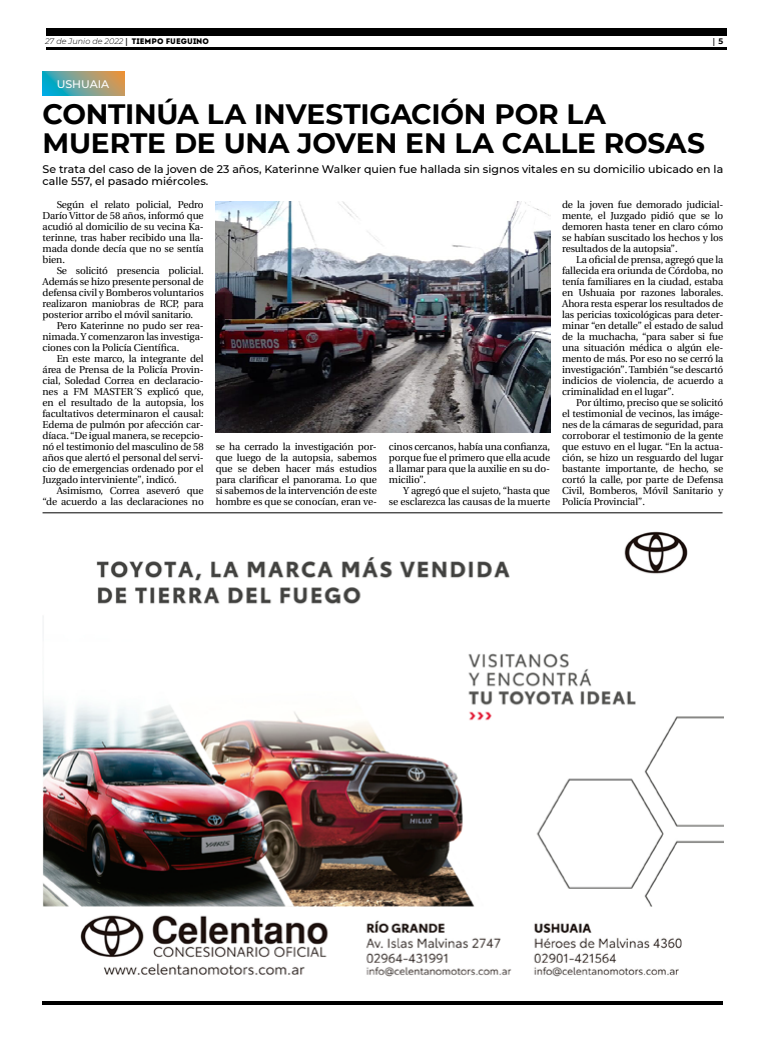
<style>
.page{position:relative;width:780px;height:1049px;background:#fff}
.page>*{position:absolute;margin:0;border:0;box-sizing:border-box;transform-origin:0 0}
.t1{font:700 28px/29px "Montserrat";letter-spacing:-.005em;color:#000}
.t2{font:500 11px/12px "Montserrat";color:#000}
.t3{font:500 11px "Montserrat";color:#fff}
.t4{font:10px/11px "Utopia";letter-spacing:-.01em;color:#000;text-align:justify}
.t5{font:italic 300 8px "Montserrat";color:#000}
.t6{font:700 8px "Utopia";color:#000}
.s1{font-family:"Utopia";font-weight:700;font-style:normal}
.s2{font-family:"Intro";font-weight:400;font-style:normal}
.s3{font-family:"Montserrat"}
</style>
<div class="page">
<hr style="left:46px;top:48px;width:680px;height:2px;background:#000">
<div style="left:46px;top:28px;width:680px;height:7px;background:#000"></div>
<hr style="left:43px;top:1001px;width:680px;height:4px;background:#000">
<img style="left:43px;top:531px;width:680px;height:446px">
<hr style="left:43px;top:512px;width:679px;height:1px;background:#000">
<svg style="left:43px;top:72px;width:82px;height:24px"></svg>
<img style="left:216px;top:201px;width:334px;height:232px">
<p class="t5" style="left:45px;top:36px;width:165px">27 de Junio de 2022 <span class="s1">|</span> <span class="s2">TIEMPO FUEGUINO</span></p>
<p class="t6" style="left:712px;top:37px;width:12px">| <span class="s3">5</span></p>
<p class="t3" style="left:57px;top:76px;width:54px">USHUAIA</p>
<h1 class="t1" style="left:43px;top:98px;width:663px">CONTINÚA LA INVESTIGACIÓN POR LA<br>MUERTE DE UNA JOVEN EN LA CALLE ROSAS</h1>
<p class="t2" style="left:43px;top:163px;width:682px">Se trata del caso de la joven de 23 años, Katerinne Walker quien fue hallada sin signos vitales en su domicilio ubicado en la calle 557, el pasado miércoles.</p>
<p class="t4" style="left:43px;top:199px;width:163px;text-indent:14px">Según el relato policial, Pedro Darío Vittor de 58 años, informó que acudió al domicilio de su vecina Ka&shy;terinne, tras haber recibido una lla&shy;mada donde decía que no se sentía bien.</p>
<p class="t4" style="left:43px;top:265px;width:163px;text-indent:14px">Se solicitó presencia policial.<br>Además se hizo presente personal de defensa civil y Bomberos voluntarios realizaron maniobras de RCP, para posterior arribo el móvil sanitario.</p>
<p class="t4" style="left:43px;top:320px;width:163px;text-indent:14px">Pero Katerinne no pudo ser rea&shy;nimada. Y comenzaron las investiga&shy;ciones con la Policía Científica.</p>
<p class="t4" style="left:43px;top:353px;width:163px;text-indent:14px">En este marco, la integrante del área de Prensa de la Policía Provin&shy;cial, Soledad Correa en declaracio&shy;nes a FM MASTER´S explicó que, en el resultado de la autopsia, los facultativos determinaron el causal:<br>Edema de pulmón por afección car&shy;díaca. “De igual manera, se recepcio&shy;nó el testimonio del masculino de 58 años que alertó el personal del servi&shy;cio de emergencias ordenado por el Juzgado interviniente”, indicó.</p>
<p class="t4" style="left:43px;top:485px;width:163px;text-align:right">Asimismo, Correa aseveró que “de acuerdo a las declaraciones no</p>
<p class="t4" style="left:216px;top:441px;width:163px">se ha cerrado la investigación por&shy;que luego de la autopsia, sabemos que se deben hacer más estudios para clarificar el panorama. Lo que si sabemos de la intervención de este hombre es que se conocían, eran ve-</p>
<p class="t4" style="left:389px;top:441px;width:163px">cinos cercanos, había una confianza, porque fue el primero que ella acude a llamar para que la auxilie en su do&shy;micilio”.</p>
<p class="t4" style="left:389px;top:485px;width:163px;text-align:right">Y agregó que el sujeto, “hasta que<br>se esclarezca las causas de la muerte</p>
<p class="t4" style="left:562px;top:199px;width:163px">de la joven fue demorado judicial&shy;mente, el Juzgado pidió que se lo demoren hasta tener en claro cómo se habían suscitado los hechos y los resultados de la autopsia”.</p>
<p class="t4" style="left:562px;top:254px;width:163px;text-indent:14px">La oficial de prensa, agregó que la fallecida era oriunda de Córdoba, no tenía familiares en la ciudad, estaba en Ushuaia por razones laborales.<br>Ahora resta esperar los resultados de las pericias toxicológicas para deter&shy;minar “en detalle” el estado de salud de la muchacha, “para saber si fue una situación médica o algún ele&shy;mento de más. Por eso no se cerró la investigación”. También “se descartó indicios de violencia, de acuerdo a criminalidad en el lugar”.</p>
<p class="t4" style="left:562px;top:397px;width:163px;text-indent:14px">Por último, preciso que se solicitó el testimonial de vecinos, las imáge&shy;nes de la cámaras de seguridad, para corroborar el testimonio de la gente que estuvo en el lugar. “En la actua&shy;ción, se hizo un resguardo del lugar bastante importante, de hecho, se cortó la calle, por parte de Defensa Civil, Bomberos, Móvil Sanitario y Policía Provincial”.</p>
</div>
